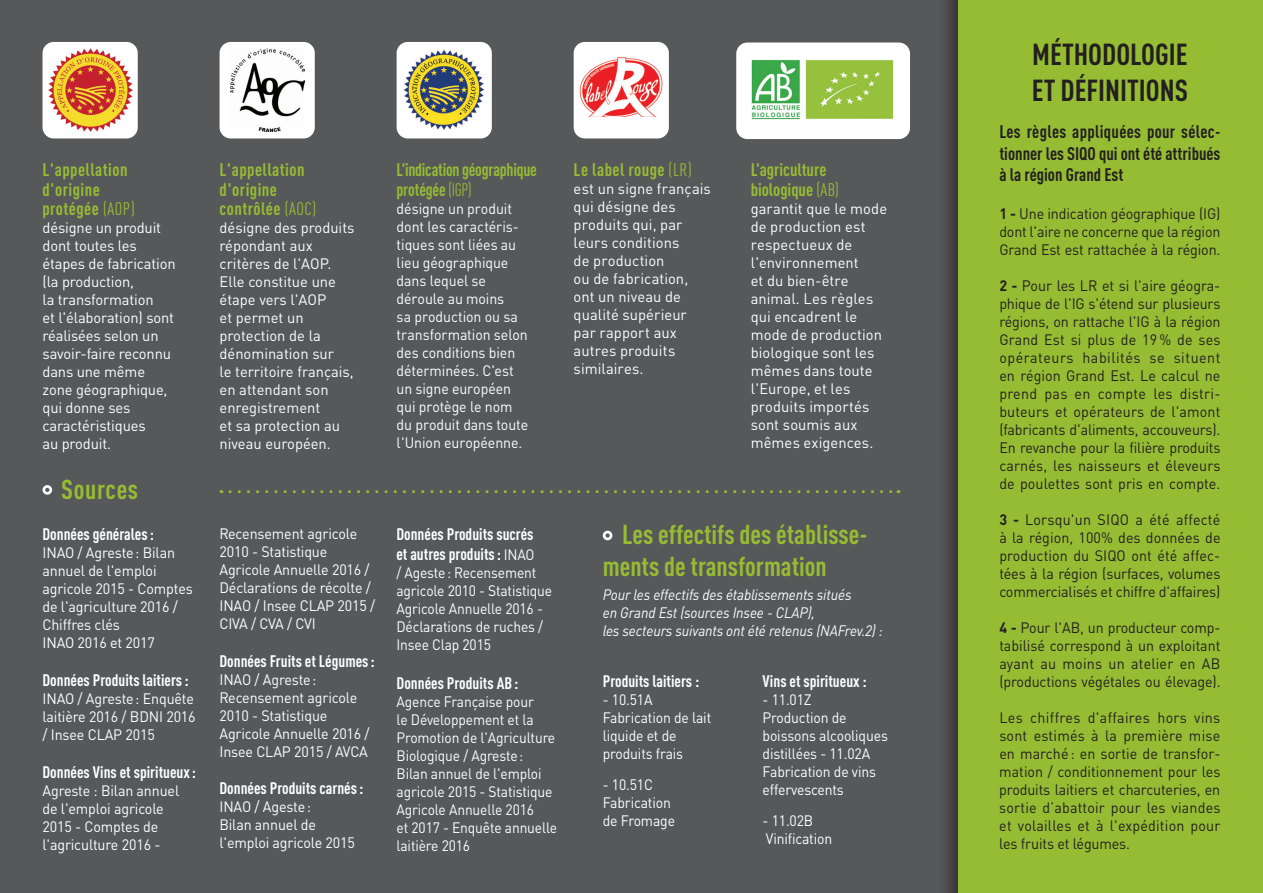
<style>
.page{position:relative;width:1263px;height:893px;background:#57585a}
.page>*{position:absolute;margin:0;border:0;box-sizing:border-box;transform-origin:0 0}
.t1{font:700 condensed 30px/36px "DIN Pro";color:#231f20}
.t2{font:700 condensed 27px/32.4px "DIN Pro";color:#96bc33}
.t3{font:700 condensed 18px/19.5px "DIN Pro";letter-spacing:.025em;color:#96bc33}
.t4{font:700 condensed 18px/21.6px "DIN Pro";color:#231f20;text-align:justify}
.t5{font:700 condensed 18px/19.5px "DIN Pro";letter-spacing:-.01em;color:#96bc33;scale:.94 1}
.t6{font:700 condensed 18px/19.5px "DIN Pro";letter-spacing:-.005em;color:#96bc33}
.t7{font:700 condensed 16.5px/19.8px "DIN Pro";color:#fff}
.t8{font:15px/18px "DIN Pro";letter-spacing:-.01em;color:#231f20;text-align:justify;scale:.95 1}
.t9{font:15px/18px "DIN Pro";letter-spacing:-.01em;color:#fff}
.t10{font:15px/18px "DIN Pro";letter-spacing:-.01em;color:#fff;scale:.95 1}
.t11{font:15px/18px "DIN Pro";letter-spacing:-.01em;color:#fff;scale:.92 1}
.t12{font:15px/18px "DIN Pro";letter-spacing:-.01em;color:#fff;scale:.94 1}
.t13{font:15px/18px "DIN Pro";letter-spacing:-.01em;color:#fff;scale:.93 1}
.t14{font:italic 15px/18px "DIN Pro";letter-spacing:-.015em;color:#fff;scale:.93 1}
.s1{font-weight:400}
.s2{font-weight:400;font-stretch:normal;font-size:15px}
.s3{font-weight:700}
</style>
<div class="page">
<div style="left:938px;top:0;width:325px;height:893px;background:#231f20;opacity:.75"></div>
<div style="left:958px;top:0;width:305px;height:893px;background:#96bc33"></div>
<div style="left:43px;top:42px;width:95px;height:96px;background:#fff;border-radius:11px"></div>
<img style="left:49px;top:49px;width:83px;height:83px">
<div style="left:220px;top:42px;width:95px;height:96px;background:#fff;border-radius:11px"></div>
<img style="left:230px;top:49px;width:74px;height:83px">
<div style="left:397px;top:42px;width:95px;height:96px;background:#fff;border-radius:11px"></div>
<img style="left:403px;top:50px;width:82px;height:80px">
<div style="left:574px;top:42px;width:95px;height:96px;background:#fff;border-radius:11px"></div>
<img style="left:579px;top:57px;width:83px;height:60px">
<div style="left:736px;top:43px;width:174px;height:96px;background:#fff;border-radius:11px"></div>
<img style="left:751px;top:59px;width:143px;height:61px">
<svg style="left:43px;top:485px;width:9px;height:10px"></svg>
<svg style="left:603px;top:531px;width:9px;height:9px"></svg>
<svg style="left:230px;top:490px;width:669px;height:3px"></svg>
<p class="t3" style="left:43px;top:159px;width:94px">L'appellation d'origine protégée <span class="s1">(AOP)</span></p>
<p class="t9" style="left:43px;top:217px;width:135px">désigne un produit dont toutes les étapes de fabrication (la production,<br>la transformation<br>et l'élaboration) sont réalisées selon un savoir-faire reconnu dans une même zone géographique, qui donne ses caractéristiques<br>au produit.</p>
<h2 class="t2" style="left:61px;top:471px;width:79px">Sources</h2>
<p class="t7" style="left:43px;top:523px;width:113px">Données générales:</p>
<p class="t10" style="left:43px;top:542px;width:160px">INAO / Agreste: Bilan annuel de l'emploi agricole 2015 - Comptes de l'agriculture 2016 /<br>Chiffres clés<br>INAO 2016 et 2017</p>
<p class="t7" style="left:43px;top:668px;width:148px">Données Produits laitiers:</p>
<p class="t10" style="left:43px;top:688px;width:163px;text-align:justify">INAO / Agreste: Enquête laitière 2016 / BDNI 2016 / Insee CLAP 2015</p>
<p class="t7" style="left:43px;top:760px;width:155px">Données Vins et spiritueux:</p>
<p class="t10" style="left:43px;top:780px;width:145px">Agreste : Bilan annuel de l'emploi agricole<br>2015 - Comptes de l'agriculture 2016 -</p>
<p class="t3" style="left:220px;top:159px;width:98px">L'appellation d'origine contrôlée <span class="s1">(AOC)</span></p>
<p class="t9" style="left:220px;top:217px;width:136px">désigne des produits répondant aux critères de l'AOP.<br>Elle constitue une étape vers l'AOP<br>et permet un protection de la dénomination sur<br>le territoire français, en attendant son enregistrement<br>et sa protection au niveau européen.</p>
<p class="t5" style="left:397px;top:159px;width:151px">L'indication géographique protégée <span class="s1">(IGP)</span></p>
<p class="t12" style="left:397px;top:198px;width:141px">désigne un produit dont les caractéris&shy;tiques sont liées au lieu géographique dans lequel se déroule au moins<br>sa production ou sa transformation selon des conditions bien déterminées. C'est un signe européen qui protège le nom du produit dans toute l'Union européenne.</p>
<p class="t3" style="left:574px;top:159px;width:120px">Le label rouge <span class="s1">(LR)</span></p>
<p class="t9" style="left:574px;top:178px;width:139px">est un signe français qui désigne des produits qui, par leurs conditions<br>de production<br>ou de fabrication, ont un niveau de qualité supérieur par rapport aux autres produits similaires.</p>
<p class="t6" style="left:751px;top:159px;width:90px">L'agriculture biologique <span class="s1">(AB)</span></p>
<p class="t9" style="left:751px;top:198px;width:138px">garantit que le mode de production est respectueux de l'environnement<br>et du bien-être animal. Les règles qui encadrent le mode de production biologique sont les mêmes dans toute l'Europe, et les produits importés sont soumis aux mêmes exigences.</p>
<p class="t10" style="left:219px;top:523px;width:165px">Recensement agricole<br>2010 - Statistique<br>Agricole Annuelle 2016 /<br>Déclarations de récolte /<br>INAO / Insee CLAP 2015 /<br>CIVA / CVA / CVI</p>
<p class="t7" style="left:219px;top:649px;width:157px">Données Fruits et Légumes:</p>
<p class="t10" style="left:219px;top:669px;width:160px">INAO / Agreste:<br>Recensement agricole<br>2010 - Statistique<br>Agricole Annuelle 2016 /<br>Insee CLAP 2015 / AVCA</p>
<p class="t7" style="left:219px;top:777px;width:145px">Données Produits carnés:</p>
<p class="t10" style="left:219px;top:796px;width:144px">INAO / Ageste:<br>Bilan annuel de l'emploi agricole 2015</p>
<p class="t7" style="left:396px;top:523px;width:140px">Données Produits sucrés et autres produits: <span class="s2">INAO</span></p>
<p class="t11" style="left:396px;top:562px;width:171px">/ Ageste: Recensement agricole 2010 - Statistique<br>Agricole Annuelle 2016 -<br>Déclarations de ruches /<br>Insee Clap 2015</p>
<p class="t7" style="left:397px;top:671px;width:123px">Données Produits AB :</p>
<p class="t11" style="left:397px;top:691px;width:176px">Agence Française pour<br>le Développement et la<br>Promotion de l'Agriculture<br>Biologique / Agreste:<br>Bilan annuel de l'emploi agricole 2015 - Statistique<br>Agricole Annuelle 2016<br>et 2017 - Enquête annuelle laitière 2016</p>
<h2 class="t2" style="left:603px;top:515px;width:266px;text-indent:19px">Les effectifs des établisse&shy;ments de transformation</h2>
<p class="t14" style="left:603px;top:584px;width:303px">Pour les effectifs des établissements situés<br>en Grand Est (sources Insee - CLAP),<br>les secteurs suivants ont été retenus (NA Frev.2) :</p>
<p class="t7" style="left:603px;top:670px;width:98px">Produits laitiers :</p>
<p class="t13" style="left:603px;top:689px;width:118px">- 10.51A<br>Fabrication de lait liquide et de produits frais</p>
<p class="t13" style="left:603px;top:774px;width:79px">- 10.51C<br>Fabrication de Fromage</p>
<p class="t7" style="left:763px;top:670px;width:106px">Vins et spiritueux :</p>
<p class="t13" style="left:763px;top:689px;width:136px">- 11.01Z<br>Production de boissons alcooliques distillées - 11.02A<br>Fabrication de vins effervescents</p>
<p class="t13" style="left:763px;top:810px;width:76px">- 11.02B<br>Vinification</p>
<h1 class="t1" style="left:1032px;top:34px;width:156px">méthodologie<br>et définitions</h1>
<p class="t4" style="left:999px;top:119px;width:223px">Les règles appliquées pour sélec&shy;tionner les SIQO qui ont été attribués à la région Grand Est</p>
<p class="t8" style="left:999px;top:203px;width:234px"><span class="s3">1 -</span> Une indication géographique (IG) dont l'aire ne concerne que la région Grand Est est rattachée à la région.</p>
<p class="t8" style="left:999px;top:275px;width:234px"><span class="s3">2 -</span> Pour les LR et si l'aire géogra&shy;phique de l'IG s'étend sur plusieurs régions, on rattache l'IG à la région Grand Est si plus de 19 % de ses opérateurs habilités se situent en région Grand Est. Le calcul ne prend pas en compte les distri&shy;buteurs et opérateurs de l'amont (fabricants d'aliments, accouveurs).<br>En revanche pour la filière produits carnés, les naisseurs et éleveurs de poulettes sont pris en compte.</p>
<p class="t8" style="left:999px;top:509px;width:234px"><span class="s3">3 -</span> Lorsqu'un SIQO a été affecté à la région, 100% des données de production du SIQO ont été affec&shy;tées à la région (surfaces, volumes commercialisés et chiffre d'affaires)</p>
<p class="t8" style="left:999px;top:617px;width:234px"><span class="s3">4 -</span> Pour l'AB, un producteur comp&shy;tabilisé correspond à un exploitant ayant au moins un atelier en AB (productions végétales ou élevage).</p>
<p class="t8" style="left:999px;top:707px;width:234px">Les chiffres d'affaires hors vins sont estimés à la première mise en marché : en sortie de transfor&shy;mation / conditionnement pour les produits laitiers et charcuteries, en sortie d’abattoir pour les viandes et volailles et à l'expédition pour les fruits et légumes.</p>
</div>
